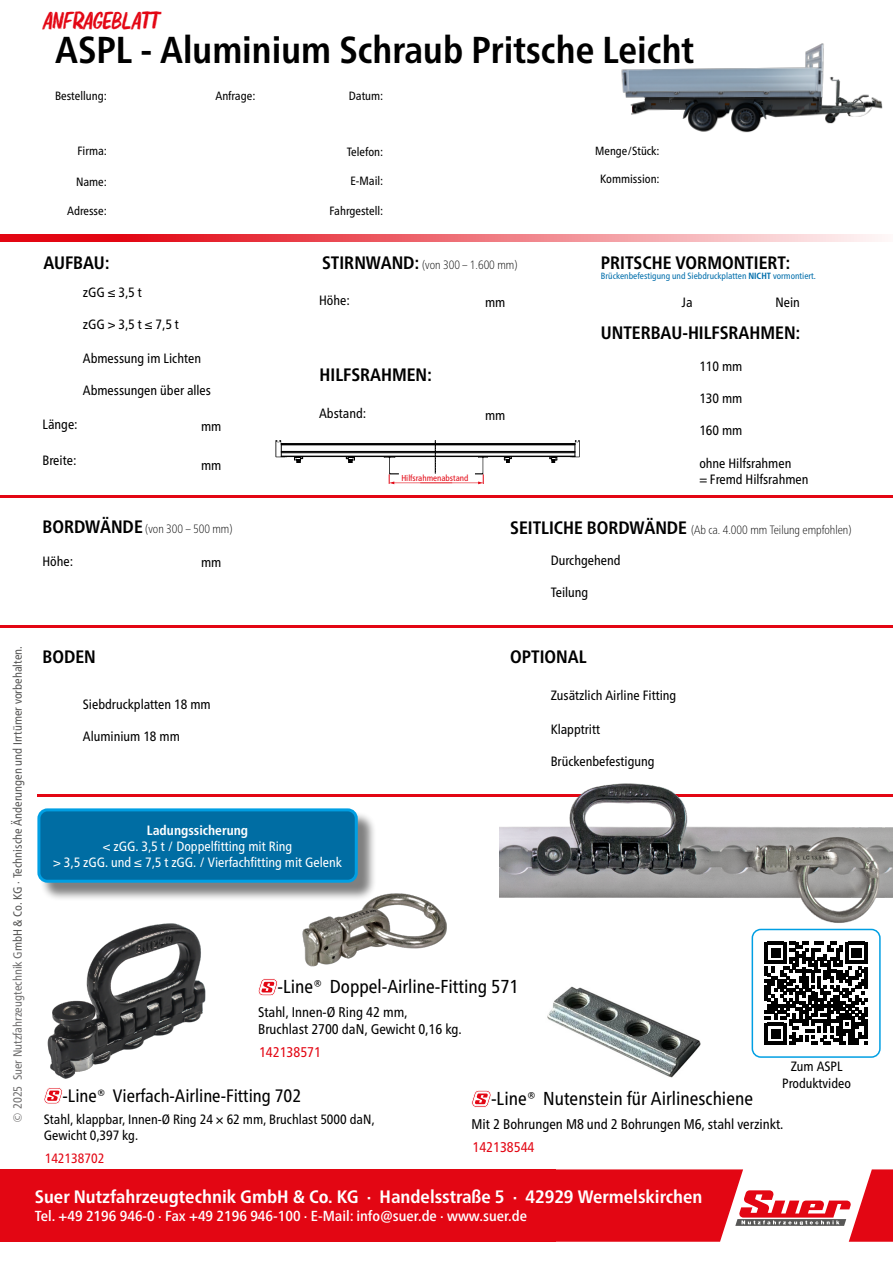
<style>
.page{position:relative;width:893px;height:1263px;background:#fff}
.page>*{position:absolute;margin:0;border:0;box-sizing:border-box;transform-origin:0 0}
.t1{font:700 condensed 37.5px "Frutiger Neue LTW1 G";color:#000}
.t2{font:24.3px "Elbrush";color:#e30613}
.t3{font:condensed 18.75px "Frutiger Neue LTW1 G";color:#000}
.t4{font:700 condensed 18px "Frutiger Neue LTW1 G";color:#000}
.t5{font:700 condensed 18px "Frutiger Neue LTW1 G";color:#fff;scale:1.04 1}
.t6{font:condensed 18px "Frutiger Neue LTW1 G";color:#000}
.t7{font:500 condensed 14.55px "Frutiger Neue LTW1 G";color:#fff;scale:1.04 1}
.t8{font:condensed 14.1px/16.8px "Frutiger Neue LTW1 G";color:#000}
.t9{font:condensed 14.1px "Frutiger Neue LTW1 G";color:#e30613}
.t10{font:condensed 13.5px/16.2px "Frutiger Neue LTW1 G";color:#000}
.t11{font:condensed 13.5px/16.2px "Frutiger Neue LTW1 G";color:#fff;text-align:center}
.t12{font:700 condensed 13.5px "Frutiger Neue LTW1 G";color:#fff}
.t13{font:condensed 13.5px "Frutiger Neue LTW1 G";color:#e30613}
.t14{font:100 condensed 12px "Frutiger Neue LTW1 G";color:#000}
.t15{font:condensed 12px "Frutiger Neue LTW1 G";color:#575756}
.t16{font:condensed 12px "Frutiger Neue LTW1 G";color:#000}
.t17{font:condensed 11.85px "Frutiger Neue LTW1 G";color:#000}
.t18{font:condensed 9px "Frutiger Neue LTW1 G";color:#006eab}
.t19{font:condensed 8.55px "Frutiger Neue LTW1 G";color:#e30613}
.s1{font-weight:700;font-size:18px}
.s2{font-weight:700}
.s3{color:#706f6f}
</style>
<div class="page">
<div style="left:0;top:1169px;width:556px;height:73px;background:#e30613"></div>
<svg style="left:556px;top:1169px;width:337px;height:73px"></svg>
<hr style="left:38px;top:794px;width:855px;height:2px;background:#e30613">
<img style="left:500px;top:783px;width:393px;height:140px">
<div style="left:40px;top:811px;width:337px;height:90px;background:#000;opacity:.5"></div>
<div style="left:39px;top:810px;width:317px;height:71px;background:#006da3;border-radius:9px"></div>
<div style="left:37px;top:808px;width:321px;height:75px;border:3px solid #009fe3;border-radius:9px"></div>
<img style="left:41px;top:900px;width:207px;height:179px">
<svg style="left:44px;top:1087px;width:19px;height:17px"></svg>
<svg style="left:258px;top:978px;width:20px;height:18px"></svg>
<img style="left:283px;top:872px;width:164px;height:95px">
<img style="left:547px;top:986px;width:154px;height:92px">
<svg style="left:472px;top:1090px;width:19px;height:17px"></svg>
<hr style="left:0;top:626px;width:893px;height:2px;background:#e30613">
<hr style="left:0;top:496px;width:893px;height:2px;background:#e30613">
<svg style="left:0;top:234px;width:878px;height:8px;background:#ee6c74"></svg>
<img style="left:621px;top:43px;width:262px;height:90px">
<svg style="left:275px;top:440px;width:305px;height:44px"></svg>
<svg style="left:765px;top:942px;width:102px;height:102px"></svg>
<div style="left:752px;top:929px;width:129px;height:129px;border:2px solid #009fe3;border-radius:9px"></div>
<h2 class="t2" style="left:43px;top:7px;width:120px">ANFRAGEBLATT</h2>
<h1 class="t1" style="left:55px;top:28px;width:640px">ASPL - Aluminium Schraub Pritsche Leicht</h1>
<p class="t16" style="left:55px;top:89px;width:53px">Bestellung:</p>
<p class="t16" style="left:215px;top:89px;width:42px">Anfrage:</p>
<p class="t16" style="left:349px;top:88px;width:36px">Datum:</p>
<p class="t17" style="left:595px;top:144px;width:66px">Menge/Stück:</p>
<p class="t16" style="left:347px;top:144px;width:38px">Telefon:</p>
<p class="t16" style="left:77px;top:144px;width:31px">Firma:</p>
<p class="t16" style="left:76px;top:174px;width:32px">Name:</p>
<p class="t16" style="left:600px;top:171px;width:61px">Kommission:</p>
<p class="t16" style="left:350px;top:174px;width:34px">E-Mail:</p>
<p class="t16" style="left:67px;top:204px;width:41px">Adresse:</p>
<p class="t16" style="left:329px;top:204px;width:55px">Fahrgestell:</p>
<h3 class="t4" style="left:43px;top:252px;width:68px">AUFBAU:</h3>
<p class="t14" style="left:322px;top:258px;width:197px"><span class="s1">STIRNWAND:</span> (von 300 – 1.600 mm)</p>
<h3 class="t4" style="left:601px;top:252px;width:191px">PRITSCHE VORMONTIERT:</h3>
<p class="t10" style="left:682px;top:294px;width:12px">Ja</p>
<p class="t10" style="left:775px;top:294px;width:26px">Nein</p>
<p class="t18" style="left:601px;top:271px;width:217px">Brückenbefestigung und Siebdruckplatten <span class="s2">NICHT</span> vormontiert.</p>
<p class="t10" style="left:83px;top:284px;width:60px">zGG ≤ 3,5 t</p>
<p class="t10" style="left:83px;top:316px;width:98px">zGG &gt; 3,5 t ≤ 7,5 t</p>
<p class="t10" style="left:83px;top:350px;width:120px">Abmessung im Lichten</p>
<p class="t10" style="left:83px;top:382px;width:130px">Abmessungen über alles</p>
<p class="t10" style="left:319px;top:292px;width:32px">Höhe:</p>
<p class="t10" style="left:485px;top:294px;width:22px">mm</p>
<h3 class="t4" style="left:601px;top:322px;width:201px">UNTERBAU-HILFSRAHMEN:</h3>
<p class="t10" style="left:699px;top:358px;width:45px">110 mm</p>
<p class="t10" style="left:699px;top:390px;width:45px">130 mm</p>
<h3 class="t4" style="left:320px;top:364px;width:114px">HILFSRAHMEN:</h3>
<p class="t10" style="left:319px;top:405px;width:49px">Abstand:</p>
<p class="t10" style="left:485px;top:407px;width:22px">mm</p>
<p class="t10" style="left:43px;top:416px;width:37px">Länge:</p>
<p class="t10" style="left:43px;top:452px;width:36px">Breite:</p>
<p class="t10" style="left:201px;top:418px;width:22px">mm</p>
<p class="t10" style="left:699px;top:422px;width:45px">160 mm</p>
<p class="t10" style="left:201px;top:457px;width:22px">mm</p>
<p class="t10" style="left:699px;top:455px;width:94px">ohne Hilfsrahmen</p>
<p class="t14" style="left:43px;top:522px;width:191px"><span class="s1">BORDWÄNDE</span> (von 300 – 500 mm)</p>
<p class="t19" style="left:401px;top:473px;width:69px">Hilfsrahmenabstand</p>
<p class="t10" style="left:699px;top:471px;width:111px">= Fremd Hilfsrahmen</p>
<p class="t14" style="left:510px;top:523px;width:343px"><span class="s1">SEITLICHE BORDWÄNDE</span> (Ab ca. 4.000 mm Teilung empfohlen)</p>
<p class="t10" style="left:43px;top:553px;width:32px">Höhe:</p>
<p class="t10" style="left:201px;top:554px;width:22px">mm</p>
<p class="t10" style="left:551px;top:552px;width:71px">Durchgehend</p>
<p class="t10" style="left:551px;top:584px;width:39px">Teilung</p>
<p class="t15" style="left:11px;top:1123px;width:478px;rotate:-90deg"><span class="s3">© 2025 Suer Nutzfahrzeugtechnik G</span>mbH &amp; Co. KG · Technische Änderungen und Irrtümer vorbehalten.</p>
<h3 class="t4" style="left:43px;top:646px;width:55px">BODEN</h3>
<h3 class="t4" style="left:510px;top:646px;width:78px">OPTIONAL</h3>
<p class="t10" style="left:83px;top:696px;width:129px">Siebdruckplatten 18 mm</p>
<p class="t10" style="left:83px;top:728px;width:98px">Aluminium 18 mm</p>
<p class="t12" style="left:147px;top:822px;width:103px">Ladungssicherung</p>
<p class="t11" style="left:53px;top:838px;width:290px">&lt; zGG. 3,5 t / Doppelfitting mit Ring<br>&gt; 3,5 zGG. und ≤ 7,5 t zGG. / Vierfachfitting mit Gelenk</p>
<p class="t10" style="left:551px;top:687px;width:127px">Zusätzlich Airline Fitting</p>
<p class="t10" style="left:551px;top:721px;width:51px">Klapptritt</p>
<p class="t10" style="left:551px;top:753px;width:105px">Brückenbefestigung</p>
<h3 class="t3" style="left:278px;top:976px;width:243px">-Line® Doppel-Airline-Fitting 571</h3>
<p class="t8" style="left:258px;top:1003px;width:205px">Stahl, Innen-Ø Ring 42 mm,<br>Bruchlast 2700 daN, Gewicht 0,16 kg.</p>
<p class="t9" style="left:259px;top:1044px;width:63px">142138571</p>
<h3 class="t3" style="left:491px;top:1087px;width:264px">-Line® Nutenstein für Airlineschiene</h3>
<p class="t8" style="left:472px;top:1115px;width:313px">Mit 2 Bohrungen M8 und 2 Bohrungen M6, stahl verzinkt.</p>
<p class="t9" style="left:472px;top:1139px;width:63px">142138544</p>
<p class="t10" style="left:782px;top:1058px;width:70px;text-align:center">Zum ASPL<br>Produktvideo</p>
<h3 class="t6" style="left:63px;top:1085px;width:240px">-Line® Vierfach-Airline-Fitting 702</h3>
<p class="t10" style="left:44px;top:1111px;width:332px">Stahl, klappbar, Innen-Ø Ring 24 × 62 mm, Bruchlast 5000 daN,<br>Gewicht 0,397 kg.</p>
<p class="t13" style="left:45px;top:1150px;width:61px">142138702</p>
<h3 class="t5" style="left:35px;top:1186px;width:643px">Suer Nutzfahrzeugtechnik GmbH &amp; Co. KG · Handelsstraße 5 · 42929 Wermelskirchen</h3>
<p class="t7" style="left:35px;top:1207px;width:475px">Tel. +49 2196 946-0 · Fax +49 2196 946-100 · E-Mail: info@suer.de · www.suer.de</p>
</div>
